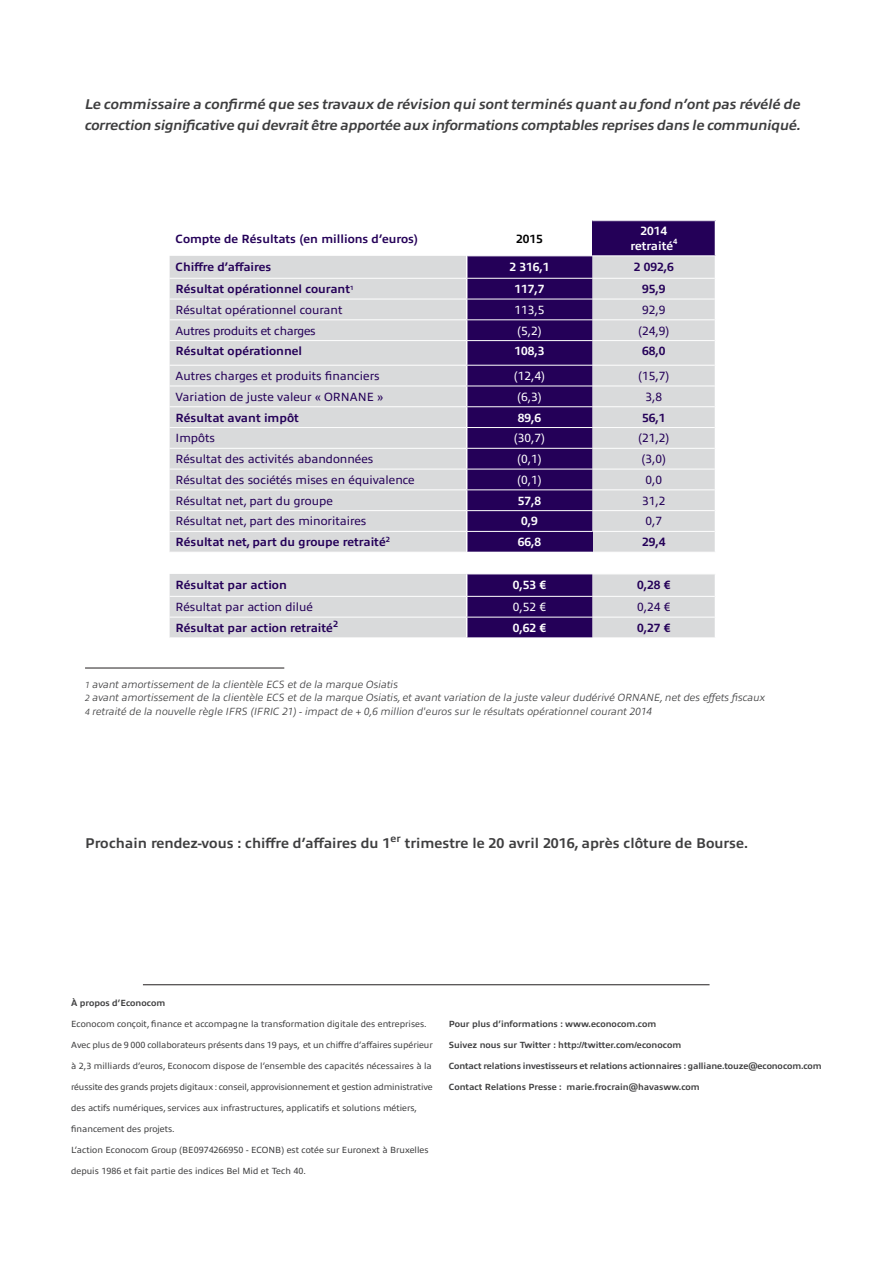
<style>
.page{position:relative;width:893px;height:1263px;background:#fff}
.page>*{position:absolute;margin:0;border:0;box-sizing:border-box;transform-origin:0 0}
.t1{font:italic 700 14.25px/21px "Allumi Ptf";letter-spacing:-.015em;color:#3e3e3f}
.t2{font:700 14.25px "Allumi Ptf";color:#3e3e3f}
.t3{font:12px "Allumi Ptf";color:#240058}
.t4{font:700 12px "Allumi Ptf";color:#240058}
.t5{font:700 12px "Allumi Ptf";color:#fff}
.t6{font:12px "Allumi Ptf";color:#fff}
.t7{font:12px "Allumi Ptf";letter-spacing:-.02em;color:#240058}
.t8{font:700 12px "Allumi Ptf";color:#000001}
.t9{font:italic 300 10.5px "Allumi Ptf";color:#3e3e3f}
.t10{font:9px "Allumi Ptf";color:#3e3e3f}
.t11{font:700 9px "Allumi Ptf";color:#3e3e3f}
.t12{font:700 7.5px "Allumi Ptf";color:#fff}
.s1{font-size:9px}
</style>
<div class="page">
<div style="left:592px;top:221px;width:123px;height:35px;background:#240058"></div>
<div style="left:170px;top:256px;width:545px;height:296px;background:#d9dadb"></div>
<hr style="left:170px;top:278px;width:297px;height:1px;background:#fff">
<hr style="left:170px;top:299px;width:297px;height:1px;background:#fff">
<hr style="left:170px;top:319px;width:297px;height:1px;background:#fff">
<hr style="left:170px;top:340px;width:297px;height:1px;background:#fff">
<hr style="left:170px;top:365px;width:297px;height:1px;background:#fff">
<hr style="left:170px;top:386px;width:297px;height:1px;background:#fff">
<hr style="left:170px;top:406px;width:297px;height:1px;background:#fff">
<hr style="left:170px;top:427px;width:297px;height:1px;background:#fff">
<hr style="left:170px;top:448px;width:297px;height:1px;background:#fff">
<hr style="left:170px;top:469px;width:297px;height:1px;background:#fff">
<svg style="left:466px;top:256px;width:126px;height:296px;background:#3b1b69"></svg>
<hr style="left:170px;top:489px;width:297px;height:1px;background:#fff">
<hr style="left:170px;top:510px;width:297px;height:1px;background:#fff">
<hr style="left:170px;top:531px;width:297px;height:1px;background:#fff">
<hr style="left:467px;top:489px;width:125px;height:1px;background:#fff">
<hr style="left:467px;top:510px;width:125px;height:1px;background:#fff">
<hr style="left:467px;top:531px;width:125px;height:1px;background:#fff">
<hr style="left:592px;top:255px;width:123px;height:1px;background:#fff">
<hr style="left:592px;top:278px;width:123px;height:1px;background:#fff">
<hr style="left:592px;top:299px;width:123px;height:1px;background:#fff">
<hr style="left:592px;top:319px;width:123px;height:1px;background:#fff">
<hr style="left:592px;top:340px;width:123px;height:1px;background:#fff">
<hr style="left:592px;top:365px;width:123px;height:1px;background:#fff">
<hr style="left:592px;top:386px;width:123px;height:1px;background:#fff">
<hr style="left:592px;top:406px;width:123px;height:1px;background:#fff">
<hr style="left:592px;top:427px;width:123px;height:1px;background:#fff">
<hr style="left:592px;top:448px;width:123px;height:1px;background:#fff">
<hr style="left:592px;top:469px;width:123px;height:1px;background:#fff">
<hr style="left:592px;top:489px;width:123px;height:1px;background:#fff">
<hr style="left:592px;top:510px;width:123px;height:1px;background:#fff">
<hr style="left:592px;top:531px;width:123px;height:1px;background:#fff">
<svg style="left:170px;top:574px;width:545px;height:64px;background:#b2abbf"></svg>
<hr style="left:592px;top:596px;width:123px;height:1px;background:#fff">
<hr style="left:592px;top:617px;width:123px;height:1px;background:#fff">
<hr style="left:592px;top:637px;width:124px;height:1px;background:#fff">
<hr style="left:143px;top:984px;width:566px;height:1px;background:#231f20">
<hr style="left:85px;top:668px;width:199px;height:1px;background:#231f20">
<p class="t1" style="left:85px;top:93px;width:718px">Le commissaire a confirmé que ses travaux de révision qui sont terminés quant au fond n’ont pas révélé de correction significative qui devrait être apportée aux informations comptables reprises dans le communiqué.</p>
<p class="t4" style="left:176px;top:230px;width:244px">Compte de Résultats (en millions d’euros)</p>
<p class="t8" style="left:516px;top:230px;width:28px">2015</p>
<p class="t5" style="left:641px;top:222px;width:28px">2014</p>
<p class="t5" style="left:630px;top:237px;width:44px">retraité</p>
<p class="t12" style="left:673px;top:236px;width:6px">4</p>
<p class="t4" style="left:176px;top:258px;width:97px">Chiffre d’affaires</p>
<p class="t5" style="left:509px;top:258px;width:41px">2 316,1</p>
<p class="t4" style="left:634px;top:258px;width:41px">2 092,6</p>
<p class="t4" style="left:176px;top:280px;width:179px">Résultat opérationnel courant<sup>1</sup></p>
<p class="t5" style="left:514px;top:280px;width:31px">117,7</p>
<p class="t4" style="left:642px;top:280px;width:25px">95,9</p>
<p class="t3" style="left:176px;top:301px;width:168px">Résultat opérationnel courant</p>
<p class="t6" style="left:514px;top:301px;width:31px">113,5</p>
<p class="t3" style="left:642px;top:301px;width:25px">92,9</p>
<p class="t7" style="left:176px;top:322px;width:142px">Autres produits et charges</p>
<p class="t6" style="left:517px;top:322px;width:26px">(5,2)</p>
<p class="t3" style="left:638px;top:322px;width:33px">(24,9)</p>
<p class="t4" style="left:176px;top:342px;width:128px">Résultat opérationnel</p>
<p class="t5" style="left:514px;top:342px;width:31px">108,3</p>
<p class="t4" style="left:642px;top:342px;width:25px">68,0</p>
<p class="t3" style="left:176px;top:367px;width:206px">Autres charges et produits financiers</p>
<p class="t6" style="left:514px;top:367px;width:33px">(12,4)</p>
<p class="t3" style="left:638px;top:367px;width:33px">(15,7)</p>
<p class="t3" style="left:176px;top:388px;width:209px">Variation de juste valeur « ORNANE »</p>
<p class="t6" style="left:517px;top:388px;width:26px">(6,3)</p>
<p class="t3" style="left:646px;top:388px;width:18px">3,8</p>
<p class="t4" style="left:176px;top:409px;width:125px">Résultat avant impôt</p>
<p class="t5" style="left:518px;top:409px;width:25px">89,6</p>
<p class="t4" style="left:642px;top:409px;width:25px">56,1</p>
<p class="t3" style="left:176px;top:429px;width:41px">Impôts</p>
<p class="t6" style="left:514px;top:429px;width:33px">(30,7)</p>
<p class="t3" style="left:638px;top:429px;width:33px">(21,2)</p>
<p class="t3" style="left:176px;top:450px;width:199px">Résultat des activités abandonnées</p>
<p class="t6" style="left:517px;top:450px;width:26px">(0,1)</p>
<p class="t3" style="left:642px;top:450px;width:26px">(3,0)</p>
<p class="t3" style="left:176px;top:471px;width:241px">Résultat des sociétés mises en équivalence</p>
<p class="t6" style="left:517px;top:471px;width:26px">(0,1)</p>
<p class="t3" style="left:646px;top:471px;width:18px">0,0</p>
<p class="t3" style="left:176px;top:492px;width:159px">Résultat net, part du groupe</p>
<p class="t5" style="left:518px;top:492px;width:25px">57,8</p>
<p class="t3" style="left:642px;top:492px;width:25px">31,2</p>
<p class="t3" style="left:176px;top:512px;width:192px">Résultat net, part des minoritaires</p>
<p class="t5" style="left:521px;top:512px;width:18px">0,9</p>
<p class="t3" style="left:646px;top:512px;width:18px">0,7</p>
<p class="t4" style="left:176px;top:533px;width:216px">Résultat net, part du groupe retraité<sup>2</sup></p>
<p class="t5" style="left:518px;top:533px;width:25px">66,8</p>
<p class="t4" style="left:642px;top:533px;width:25px">29,4</p>
<p class="t4" style="left:176px;top:576px;width:113px">Résultat par action</p>
<p class="t5" style="left:513px;top:576px;width:35px">0,53 €</p>
<p class="t4" style="left:637px;top:576px;width:35px">0,28 €</p>
<p class="t3" style="left:176px;top:598px;width:139px">Résultat par action dilué</p>
<p class="t6" style="left:513px;top:598px;width:35px">0,52 €</p>
<p class="t3" style="left:637px;top:598px;width:35px">0,24 €</p>
<p class="t4" style="left:176px;top:619px;width:164px">Résultat par action retraité<sup>2</sup></p>
<p class="t5" style="left:513px;top:619px;width:35px">0,62 €</p>
<p class="t4" style="left:637px;top:619px;width:35px">0,27 €</p>
<p class="t9" style="left:85px;top:676px;width:315px"><span class="s1">1</span> avant amortissement de la clientèle ECS et de la marque Osiatis</p>
<p class="t9" style="left:85px;top:690px;width:681px"><span class="s1">2</span> avant amortissement de la clientèle ECS et de la marque Osiatis, et avant variation de la juste valeur dudérivé ORNANE, net des effets fiscaux</p>
<p class="t9" style="left:85px;top:703px;width:569px"><span class="s1">4</span> retraité de la nouvelle règle IFRS (IFRIC 21) - impact de + 0,6 million d'euros sur le résultats opérationnel courant 2014</p>
<p class="t2" style="left:85px;top:833px;width:664px">Prochain rendez-vous : chiffre d’affaires du 1<sup>er</sup> trimestre le 20 avril 2016, après clôture de Bourse.</p>
<p class="t11" style="left:71px;top:996px;width:96px">À propos d’Econocom</p>
<p class="t10" style="left:71px;top:1017px;width:357px">Econocom conçoit, finance et accompagne la transformation digitale des entreprises.</p>
<p class="t10" style="left:71px;top:1038px;width:363px">Avec plus de 9 000 collaborateurs présents dans 19 pays, et un chiffre d’affaires supérieur</p>
<p class="t10" style="left:71px;top:1059px;width:362px">à 2,3 milliards d’euros, Econocom dispose de l’ensemble des capacités nécessaires à la</p>
<p class="t10" style="left:71px;top:1080px;width:363px">réussite des grands projets digitaux : conseil, approvisionnement et gestion administrative</p>
<p class="t10" style="left:71px;top:1101px;width:347px">des actifs numériques, services aux infrastructures, applicatifs et solutions métiers,</p>
<p class="t10" style="left:71px;top:1122px;width:105px">financement des projets.</p>
<p class="t10" style="left:71px;top:1143px;width:359px">L’action Econocom Group (BE0974266950 - ECONB) est cotée sur Euronext à Bruxelles</p>
<p class="t10" style="left:71px;top:1164px;width:236px">depuis 1986 et fait partie des indices Bel Mid et Tech 40.</p>
<p class="t11" style="left:449px;top:1017px;width:209px">Pour plus d’informations : www.econocom.com</p>
<p class="t11" style="left:449px;top:1038px;width:234px">Suivez nous sur Twitter : http://twitter.com/econocom</p>
<p class="t11" style="left:449px;top:1059px;width:374px">Contact relations investisseurs et relations actionnaires : galliane.touze@econocom.com</p>
<p class="t11" style="left:449px;top:1080px;width:252px">Contact Relations Presse : marie.frocrain@havasww.com</p>
</div>
